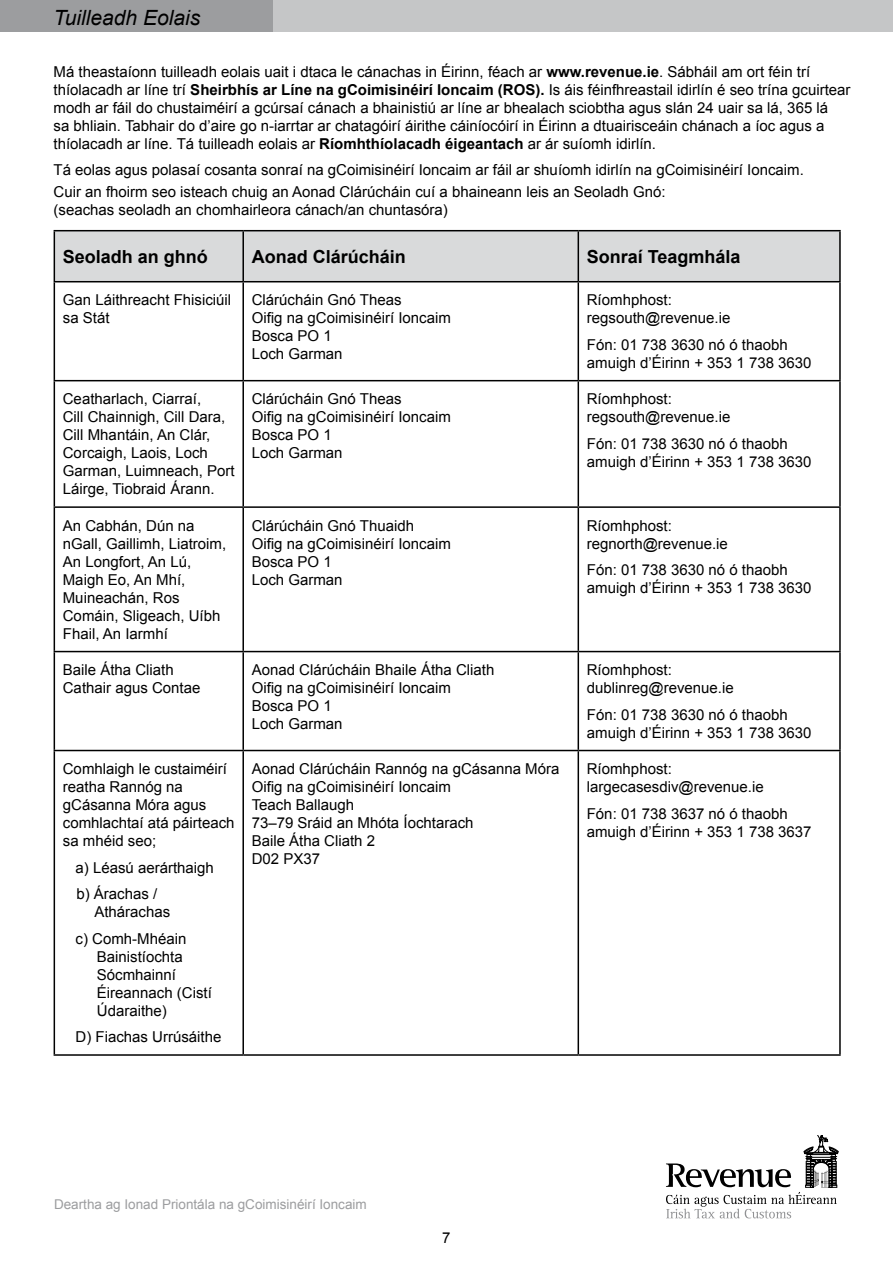
<style>
.page{position:relative;width:893px;height:1263px;background:#fff}
.page>*{position:absolute;margin:0;border:0;box-sizing:border-box;transform-origin:0 0}
.t1{font:italic 21px "Arial";color:#000}
.t2{font:700 18px "Arial";color:#000}
.t3{font:15px/18px "Arial";color:#000}
.t4{font:13.5px "Arial";color:#9c9d9f}
.s1{font-weight:700}
</style>
<div class="page">
<div style="left:0;top:0;width:276px;height:32px;background:#9c9d9f"></div>
<div style="left:273px;top:0;width:620px;height:32px;background:#c5c6c7"></div>
<div style="left:55px;top:231px;width:784px;height:50px;background:#d9dadb"></div>
<hr style="left:54px;top:230px;width:189px;height:1px;background:#000">
<hr style="left:54px;top:231px;width:1px;height:50px;background:#000">
<hr style="left:243px;top:230px;width:335px;height:1px;background:#000">
<hr style="left:242px;top:231px;width:2px;height:50px;background:#000">
<hr style="left:578px;top:230px;width:263px;height:1px;background:#000">
<hr style="left:578px;top:231px;width:1px;height:50px;background:#000">
<hr style="left:839px;top:231px;width:2px;height:50px;background:#000">
<hr style="left:54px;top:281px;width:189px;height:1px;background:#000">
<hr style="left:54px;top:282px;width:1px;height:98px;background:#000">
<hr style="left:243px;top:281px;width:335px;height:1px;background:#000">
<hr style="left:242px;top:282px;width:2px;height:98px;background:#000">
<hr style="left:578px;top:281px;width:263px;height:1px;background:#000">
<hr style="left:578px;top:282px;width:1px;height:98px;background:#000">
<hr style="left:839px;top:282px;width:2px;height:98px;background:#000">
<hr style="left:54px;top:380px;width:189px;height:1px;background:#000">
<hr style="left:54px;top:381px;width:1px;height:125px;background:#000">
<hr style="left:243px;top:380px;width:335px;height:1px;background:#000">
<hr style="left:242px;top:381px;width:2px;height:125px;background:#000">
<hr style="left:578px;top:380px;width:263px;height:1px;background:#000">
<hr style="left:578px;top:381px;width:1px;height:125px;background:#000">
<hr style="left:839px;top:381px;width:2px;height:125px;background:#000">
<hr style="left:54px;top:506px;width:189px;height:2px;background:#000">
<hr style="left:54px;top:508px;width:1px;height:143px;background:#000">
<hr style="left:243px;top:506px;width:335px;height:2px;background:#000">
<hr style="left:242px;top:508px;width:2px;height:143px;background:#000">
<hr style="left:578px;top:506px;width:263px;height:2px;background:#000">
<hr style="left:578px;top:508px;width:1px;height:143px;background:#000">
<hr style="left:839px;top:508px;width:2px;height:143px;background:#000">
<hr style="left:54px;top:651px;width:189px;height:1px;background:#000">
<hr style="left:54px;top:652px;width:1px;height:98px;background:#000">
<hr style="left:243px;top:651px;width:335px;height:1px;background:#000">
<hr style="left:242px;top:652px;width:2px;height:98px;background:#000">
<hr style="left:578px;top:651px;width:263px;height:1px;background:#000">
<hr style="left:578px;top:652px;width:1px;height:98px;background:#000">
<hr style="left:839px;top:652px;width:2px;height:98px;background:#000">
<hr style="left:54px;top:750px;width:189px;height:1px;background:#000">
<hr style="left:54px;top:751px;width:1px;height:303px;background:#000">
<hr style="left:243px;top:750px;width:335px;height:1px;background:#000">
<hr style="left:242px;top:751px;width:2px;height:303px;background:#000">
<hr style="left:578px;top:750px;width:263px;height:1px;background:#000">
<hr style="left:578px;top:751px;width:1px;height:303px;background:#000">
<hr style="left:839px;top:751px;width:2px;height:303px;background:#000">
<hr style="left:54px;top:1054px;width:189px;height:2px;background:#000">
<hr style="left:243px;top:1054px;width:335px;height:2px;background:#000">
<hr style="left:578px;top:1054px;width:263px;height:2px;background:#000">
<svg style="left:666px;top:1135px;width:172px;height:83px"></svg>
<h1 class="t1" style="left:54px;top:4px;width:148px">Tuilleadh Eolais</h1>
<p class="t3" style="left:54px;top:63px;width:798px">Má theastaíonn tuilleadh eolais uait i dtaca le cánachas in Éirinn, féach ar <span class="s1">www.revenue.ie</span>. Sábháil am ort féin trí thíolacadh ar líne trí <span class="s1">Sheirbhís ar Líne na gCoimisinéirí Ioncaim (ROS).</span> Is áis féinfhreastail idirlín é seo trína gcuirtear modh ar fáil do chustaiméirí a gcúrsaí cánach a bhainistiú ar líne ar bhealach sciobtha agus slán 24 uair sa lá, 365 lá<br>sa bhliain. Tabhair do d’aire go n-iarrtar ar chatagóirí áirithe cáiníocóirí in Éirinn a dtuairisceáin chánach a íoc agus a thíolacadh ar líne. Tá tuilleadh eolais ar <span class="s1">Ríomhthíolacadh éigeantach</span> ar ár suíomh idirlín.</p>
<p class="t3" style="left:54px;top:159px;width:752px;line-height:22.2px">Tá eolas agus polasaí cosanta sonraí na gCoimisinéirí Ioncaim ar fáil ar shuíomh idirlín na gCoimisinéirí Ioncaim.<br>Cuir an fhoirm seo isteach chuig an Aonad Clárúcháin cuí a bhaineann leis an Seoladh Gnó:</p>
<p class="t3" style="left:54px;top:201px;width:396px">(seachas seoladh an chomhairleora cánach/an chuntasóra)</p>
<p class="t2" style="left:63px;top:245px;width:147px">Seoladh an ghnó</p>
<p class="t2" style="left:252px;top:245px;width:156px">Aonad Clárúcháin</p>
<p class="t2" style="left:587px;top:245px;width:155px">Sonraí Teagmhála</p>
<p class="t3" style="left:63px;top:291px;width:170px">Gan Láithreacht Fhisiciúil sa Stát</p>
<p class="t3" style="left:252px;top:291px;width:201px">Clárúcháin Gnó Theas<br>Oifig na gCoimisinéirí Ioncaim<br>Bosca PO 1<br>Loch Garman</p>
<p class="t3" style="left:587px;top:291px;width:145px">Ríomhphost: regsouth@revenue.ie</p>
<p class="t3" style="left:587px;top:336px;width:226px">Fón: 01 738 3630 nó ó thaobh amuigh d’Éirinn + 353 1 738 3630</p>
<p class="t3" style="left:63px;top:390px;width:173px">Ceatharlach, Ciarraí,<br>Cill Chainnigh, Cill Dara,<br>Cill Mhantáin, An Clár,<br>Corcaigh, Laois, Loch<br>Garman, Luimneach, Port<br>Láirge, Tiobraid Árann.</p>
<p class="t3" style="left:252px;top:390px;width:201px">Clárúcháin Gnó Theas<br>Oifig na gCoimisinéirí Ioncaim<br>Bosca PO 1<br>Loch Garman</p>
<p class="t3" style="left:587px;top:390px;width:145px">Ríomhphost: regsouth@revenue.ie</p>
<p class="t3" style="left:587px;top:435px;width:226px">Fón: 01 738 3630 nó ó thaobh amuigh d’Éirinn + 353 1 738 3630</p>
<p class="t3" style="left:63px;top:517px;width:165px">An Cabhán, Dún na nGall, Gaillimh, Liatroim,<br>An Longfort, An Lú,<br>Maigh Eo, An Mhí,<br>Muineachán, Ros<br>Comáin, Sligeach, Uíbh<br>Fhail, An Iarmhí</p>
<p class="t3" style="left:252px;top:517px;width:201px">Clárúcháin Gnó Thuaidh<br>Oifig na gCoimisinéirí Ioncaim<br>Bosca PO 1<br>Loch Garman</p>
<p class="t3" style="left:587px;top:517px;width:143px">Ríomhphost: regnorth@revenue.ie</p>
<p class="t3" style="left:587px;top:561px;width:226px">Fón: 01 738 3630 nó ó thaobh amuigh d’Éirinn + 353 1 738 3630</p>
<p class="t3" style="left:63px;top:661px;width:139px">Baile Átha Cliath<br>Cathair agus Contae</p>
<p class="t3" style="left:252px;top:661px;width:244px">Aonad Clárúcháin Bhaile Átha Cliath<br>Oifig na gCoimisinéirí Ioncaim<br>Bosca PO 1<br>Loch Garman</p>
<p class="t3" style="left:587px;top:661px;width:148px">Ríomhphost: dublinreg@revenue.ie</p>
<p class="t3" style="left:587px;top:706px;width:226px">Fón: 01 738 3630 nó ó thaobh amuigh d’Éirinn + 353 1 738 3630</p>
<p class="t3" style="left:63px;top:760px;width:173px">Comhlaigh le custaiméirí reatha Rannóg na gCásanna Móra agus comhlachtaí atá páirteach sa mhéid seo;</p>
<p class="t3" style="left:76px;top:854px;width:140px;line-height:26.5px">a) Léasú aerárthaigh b) Árachas /</p>
<p class="t3" style="left:76px;top:899px;width:112px;line-height:26.5px;text-align:center">Athárachas<br>c) Comh-Mhéain</p>
<p class="t3" style="left:97px;top:948px;width:117px">Bainistíochta<br>Sócmhainní<br>Éireannach (Cistí<br>Údaraithe)</p>
<p class="t3" style="left:76px;top:1028px;width:147px">D) Fiachas Urrúsáithe</p>
<p class="t3" style="left:252px;top:760px;width:309px">Aonad Clárúcháin Rannóg na gCásanna Móra<br>Oifig na gCoimisinéirí Ioncaim<br>Teach Ballaugh<br>73–79 Sráid an Mhóta Íochtarach<br>Baile Átha Cliath 2<br>D02 PX37</p>
<p class="t3" style="left:587px;top:760px;width:178px">Ríomhphost: largecasesdiv@revenue.ie</p>
<p class="t3" style="left:587px;top:805px;width:226px">Fón: 01 738 3637 nó ó thaobh amuigh d’Éirinn + 353 1 738 3637</p>
<p class="t4" style="left:54px;top:1195px;width:314px">Deartha ag Ionad Priontála na gCoimisinéirí Ioncaim</p>
<p class="t3" style="left:442px;top:1229px;width:10px">7</p>
</div>
